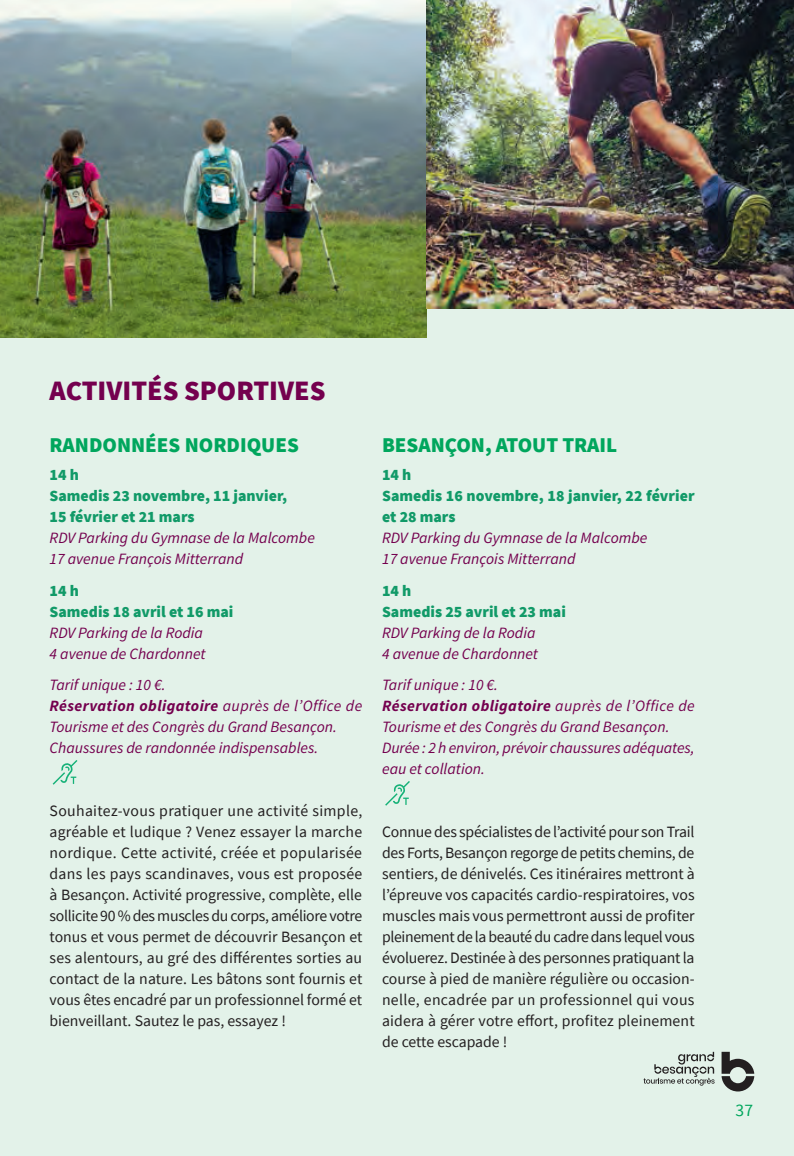
<style>
.page{position:relative;width:794px;height:1156px;background:#e3f2e9}
.page>*{position:absolute;margin:0;border:0;box-sizing:border-box;transform-origin:0 0}
.t1{font:900 28px "Source Sans Pro";color:#74004e}
.t2{font:900 21px "Source Sans Pro";color:#00a65d}
.t3{font:17.5px "Source Sans Pro";color:#00a65d}
.t4{font:15.75px/21px "Source Sans Pro";color:#231f20;text-align:justify}
.t5{font:italic 15.75px/21px "Source Sans Pro";color:#74004e}
.t6{font:900 15.75px/21px "Source Sans Pro";color:#119a68}
.s1{font-weight:700}
</style>
<div class="page">
<img style="left:1px;top:0;width:426px;height:337px">
<img style="left:427px;top:0;width:367px;height:309px">
<svg style="left:53px;top:760px;width:24px;height:25px"></svg>
<svg style="left:385px;top:781px;width:25px;height:25px"></svg>
<svg style="left:721px;top:1052px;width:33px;height:39px"></svg>
<svg style="left:643px;top:1052px;width:71px;height:33px"></svg>
<img style="left:0;top:0;width:1px;height:391px">
<h1 class="t1" style="left:50px;top:371px;width:277px">ACTIVITÉS SPORTIVES</h1>
<h2 class="t2" style="left:50px;top:431px;width:251px">RANDONNÉES NORDIQUES</h2>
<p class="t6" style="left:50px;top:464px;width:239px">14 h<br>Samedis 23 novembre, 11 janvier,<br>15 février et 21 mars</p>
<p class="t5" style="left:50px;top:527px;width:267px">RDV Parking du Gymnase de la Malcombe<br>17 avenue François Mitterrand</p>
<p class="t6" style="left:50px;top:580px;width:185px">14 h<br>Samedis 18 avril et 16 mai</p>
<p class="t5" style="left:50px;top:622px;width:157px">RDV Parking de la Rodia<br>4 avenue de Chardonnet</p>
<p class="t5" style="left:50px;top:674px;width:314px">Tarif unique : 10 €.<br><span class="s1">Réservation obligatoire</span> auprès de l’Office de Tourisme et des Congrès du Grand Besançon.<br>Chaussures de randonnée indispensables.</p>
<p class="t4" style="left:50px;top:800px;width:314px">Souhaitez-vous pratiquer une activité simple, agréable et ludique ? Venez essayer la marche nordique. Cette activité, créée et popularisée dans les pays scandinaves, vous est proposée à Besançon. Activité progressive, complète, elle sollicite 90 % des muscles du corps, améliore votre tonus et vous permet de découvrir Besançon et ses alentours, au gré des différentes sorties au contact de la nature. Les bâtons sont fournis et vous êtes encadré par un professionnel formé et bienveillant. Sautez le pas, essayez !</p>
<h2 class="t2" style="left:382px;top:431px;width:237px">BESANÇON, ATOUT TRAIL</h2>
<p class="t6" style="left:382px;top:464px;width:314px">14 h<br>Samedis 16 novembre, 18 janvier, 22 février et 28 mars</p>
<p class="t5" style="left:382px;top:527px;width:267px">RDV Parking du Gymnase de la Malcombe<br>17 avenue François Mitterrand</p>
<p class="t6" style="left:382px;top:580px;width:185px">14 h<br>Samedis 25 avril et 23 mai</p>
<p class="t5" style="left:382px;top:622px;width:157px">RDV Parking de la Rodia<br>4 avenue de Chardonnet</p>
<p class="t5" style="left:382px;top:674px;width:314px">Tarif unique : 10 €.<br><span class="s1">Réservation obligatoire</span> auprès de l’Office de Tourisme et des Congrès du Grand Besançon.<br>Durée : 2 h environ, prévoir chaussures adéquates, eau et collation.</p>
<p class="t4" style="left:382px;top:821px;width:314px">Connue des spécialistes de l’activité pour son Trail des Forts, Besançon regorge de petits chemins, de sentiers, de dénivelés. Ces itinéraires mettront à l’épreuve vos capacités cardio-respiratoires, vos muscles mais vous permettront aussi de profiter pleinement de la beauté du cadre dans lequel vous évoluerez. Destinée à des personnes pratiquant la course à pied de manière régulière ou occasion&shy;nelle, encadrée par un professionnel qui vous aidera à gérer votre effort, profitez pleinement de cette escapade !</p>
<p class="t3" style="left:735px;top:1099px;width:19px">37</p>
</div>
